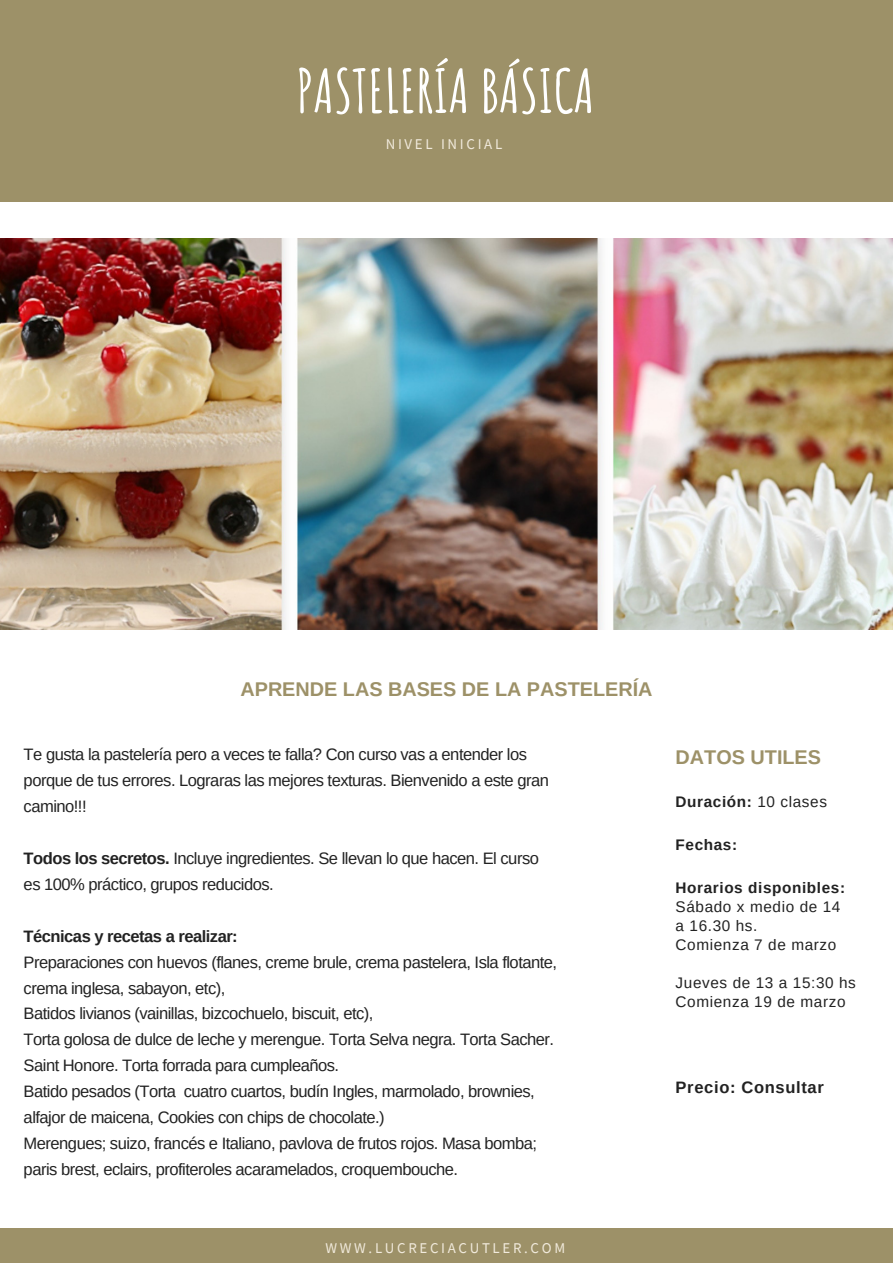
<style>
.page{position:relative;width:893px;height:1263px;background:#fff}
.page>*{position:absolute;margin:0;border:0;box-sizing:border-box;transform-origin:0 0}
.t1{font:700 59.55px "Amatic SC";color:#fff}
.t2{font:700 19.8px "Arimo";color:#9d9168}
.t3{font:16.5px/26px "Arimo";letter-spacing:-.03em;color:#222}
.t4{font:700 16.5px "Arimo";letter-spacing:-.03em;color:#222}
.t5{font:700 16.5px "Arimo";letter-spacing:.04em;color:#222}
.t6{font:15.3px/19.2px "Arimo";letter-spacing:.04em;color:#222}
.t7{font:700 15.3px "Arimo";letter-spacing:.04em;color:#222}
.t8{font:14.85px "Source Sans Pro";letter-spacing:.18em;color:#f1eadc}
.s1{font-weight:700}
.s2{font-weight:400}
</style>
<div class="page">
<div style="left:0;top:0;width:893px;height:202px;background:#9d9168"></div>
<img style="left:0;top:239px;width:893px;height:390px">
<div style="left:0;top:1228px;width:893px;height:35px;background:#9d9168"></div>
<h1 class="t1" style="left:296px;top:53px;width:300px">PASTELERÍA BÁSICA</h1>
<p class="t8" style="left:386px;top:134px;width:118px">NIVEL INICIAL</p>
<p class="t2" style="left:240px;top:678px;width:414px">APRENDE LAS BASES DE LA PASTELERÍA</p>
<p class="t3" style="left:24px;top:742px;width:527px">Te gusta la pastelería pero a veces te falla? Con curso vas a entender los porque de tus errores. Lograras las mejores texturas. Bienvenido a este gran camino!!!</p>
<p class="t3" style="left:24px;top:845px;width:517px"><span class="s1">Todos los secretos.</span> Incluye ingredientes. Se llevan lo que hacen. El curso es 100% práctico, grupos reducidos.</p>
<p class="t4" style="left:24px;top:927px;width:216px">Técnicas y recetas a realizar:</p>
<p class="t3" style="left:24px;top:949px;width:535px">Preparaciones con huevos (flanes, creme brule, crema pastelera, Isla flotante, crema inglesa, sabayon, etc),<br>Batidos livianos (vainillas, bizcochuelo, biscuit, etc),<br>Torta golosa de dulce de leche y merengue. Torta Selva negra. Torta Sacher.<br>Saint Honore. Torta forrada para cumpleaños.<br>Batido pesados (Torta cuatro cuartos, budín Ingles, marmolado, brownies, alfajor de maicena, Cookies con chips de chocolate.)<br>Merengues; suizo, francés e Italiano, pavlova de frutos rojos. Masa bomba; paris brest, eclairs, profiteroles acaramelados, croquembouche.</p>
<p class="t2" style="left:676px;top:746px;width:147px">DATOS UTILES</p>
<p class="t7" style="left:676px;top:793px;width:153px">Duración: <span class="s2">10 clases</span></p>
<p class="t7" style="left:676px;top:836px;width:63px">Fechas:</p>
<p class="t7" style="left:676px;top:879px;width:171px">Horarios disponibles:</p>
<p class="t6" style="left:676px;top:897px;width:166px">Sábado x medio de 14 a 16.30 hs.<br>Comienza 7 de marzo</p>
<p class="t6" style="left:676px;top:973px;width:182px">Jueves de 13 a 15:30 hs<br>Comienza 19 de marzo</p>
<p class="t5" style="left:676px;top:1078px;width:150px">Precio: Consultar</p>
<p class="t8" style="left:325px;top:1238px;width:241px">WWW.LUCRECIACUTLER.COM</p>
</div>
